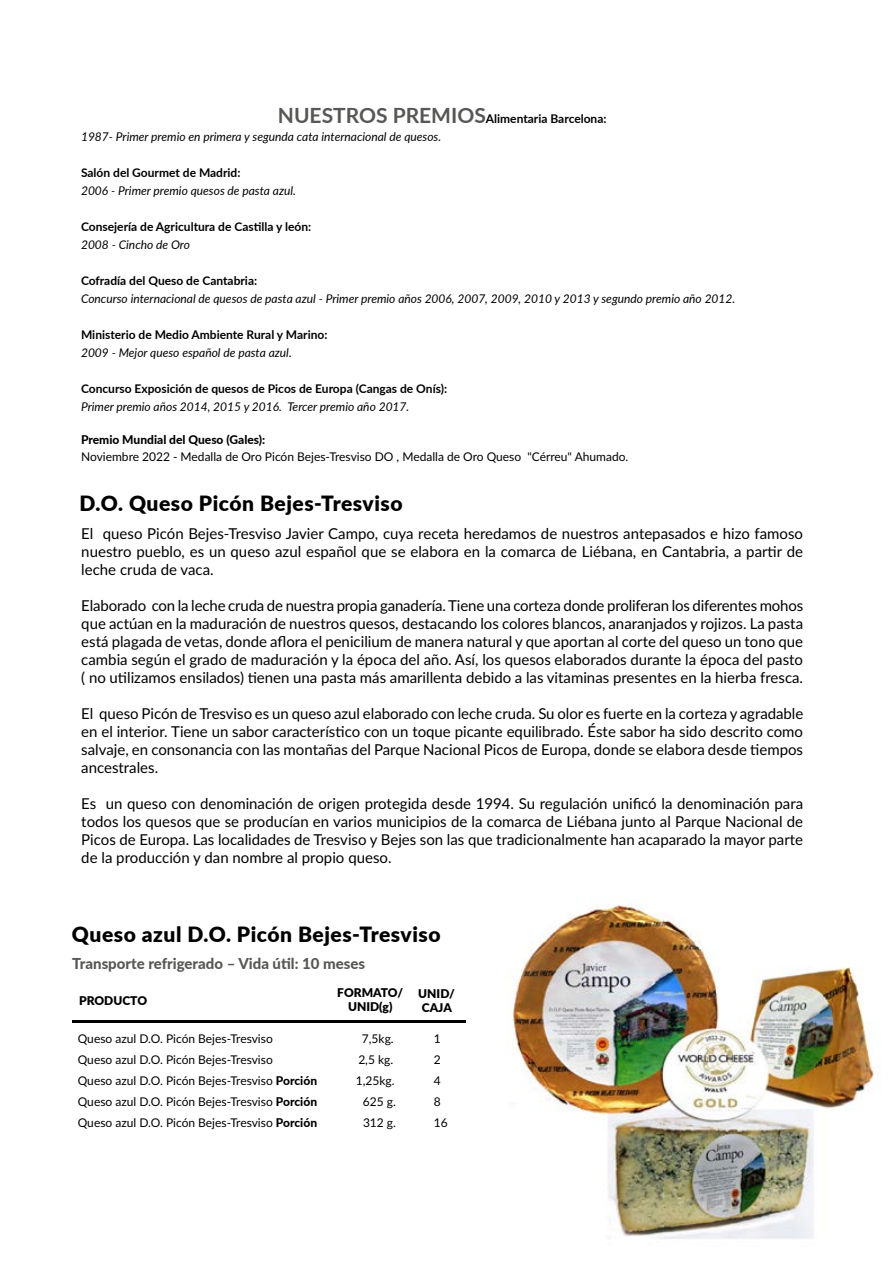
<style>
.page{position:relative;width:893px;height:1263px;background:#fff}
.page>*{position:absolute;margin:0;border:0;box-sizing:border-box;transform-origin:0 0}
.t1{font:900 21px "Lato";letter-spacing:.025em;color:#000}
.t2{font:15px/18px "Lato";color:#000;text-align:justify}
.t3{font:800 15px "Lato";color:#575756}
.t4{font:italic 12px/18px "Lato";color:#000}
.t5{font:12px/21px "Lato";color:#000}
.t6{font:700 12px "Lato";color:#000}
.t7{font:900 12px/13.8px "Lato";color:#000;text-align:center}
.t8{font:800 12px "Lato";color:#000}
.s1{font-weight:700;font-style:normal;font-size:21px;color:#575756}
.s2{font-weight:700;font-style:normal}
.s3{font-weight:800}
</style>
<div class="page">
<img style="left:512px;top:904px;width:362px;height:335px">
<hr style="left:72px;top:1020px;width:394px;height:3px;background:#000">
<p class="t4" style="left:81px;top:109px;width:527px;text-indent:197px"><span class="s1">NUESTROS PREMIOS</span><span class="s2">Alimentaria Barcelona:<br></span>1987- Primer premio en primera y segunda cata internacional de quesos.</p>
<p class="t6" style="left:81px;top:164px;width:161px">Salón del Gourmet de Madrid:</p>
<p class="t4" style="left:81px;top:181px;width:216px">2006 - Primer premio quesos de pasta azul.</p>
<p class="t6" style="left:81px;top:218px;width:232px">Consejería de Agricultura de Castilla y león:</p>
<p class="t4" style="left:81px;top:235px;width:110px">2008 - Cincho de Oro</p>
<p class="t6" style="left:81px;top:272px;width:178px">Cofradía del Queso de Cantabria:</p>
<p class="t4" style="left:81px;top:289px;width:656px">Concurso internacional de quesos de pasta azul - Primer premio años 2006, 2007, 2009, 2010 y 2013 y segundo premio año 2012.</p>
<p class="t6" style="left:81px;top:326px;width:248px">Ministerio de Medio Ambiente Rural y Marino:</p>
<p class="t4" style="left:81px;top:343px;width:212px">2009 - Mejor queso español de pasta azul.</p>
<p class="t6" style="left:81px;top:380px;width:368px">Concurso Exposición de quesos de Picos de Europa (Cangas de Onís):</p>
<p class="t4" style="left:81px;top:397px;width:330px">Primer premio años 2014, 2015 y 2016. Tercer premio año 2017.</p>
<p class="t8" style="left:81px;top:431px;width:186px">Premio Mundial del Queso (Gales):</p>
<p class="t5" style="left:81px;top:445px;width:549px">Noviembre 2022 - Medalla de Oro Picón Bejes-Tresviso DO , Medalla de Oro Queso "Cérreu" Ahumado.</p>
<h1 class="t1" style="left:79px;top:488px;width:325px">D.O. Queso Picón Bejes-Tresviso</h1>
<p class="t2" style="left:81px;top:524px;width:723px">El queso Picón Bejes-Tresviso Javier Campo, cuya receta heredamos de nuestros antepasados e hizo famoso nuestro pueblo, es un queso azul español que se elabora en la comarca de Liébana, en Cantabria, a partir de leche cruda de vaca.</p>
<p class="t2" style="left:81px;top:596px;width:723px">Elaborado con la leche cruda de nuestra propia ganadería. Tiene una corteza donde proliferan los diferentes mohos que actúan en la maduración de nuestros quesos, destacando los colores blancos, anaranjados y rojizos. La pasta está plagada de vetas, donde aflora el penicilium de manera natural y que aportan al corte del queso un tono que cambia según el grado de maduración y la época del año. Así, los quesos elaborados durante la época del pasto ( no utilizamos ensilados) tienen una pasta más amarillenta debido a las vitaminas presentes en la hierba fresca.</p>
<p class="t2" style="left:81px;top:704px;width:723px">El queso Picón de Tresviso es un queso azul elaborado con leche cruda. Su olor es fuerte en la corteza y agradable en el interior. Tiene un sabor característico con un toque picante equilibrado. Éste sabor ha sido descrito como salvaje, en consonancia con las montañas del Parque Nacional Picos de Europa, donde se elabora desde tiempos ancestrales.</p>
<p class="t2" style="left:81px;top:794px;width:723px">Es un queso con denominación de origen protegida desde 1994. Su regulación unificó la denominación para todos los quesos que se producían en varios municipios de la comarca de Liébana junto al Parque Nacional de Picos de Europa. Las localidades de Tresviso y Bejes son las que tradicionalmente han acaparado la mayor parte de la producción y dan nombre al propio queso.</p>
<h1 class="t1" style="left:72px;top:919px;width:370px">Queso azul D.O. Picón Bejes-Tresviso</h1>
<p class="t3" style="left:72px;top:952px;width:294px">Transporte refrigerado – Vida útil: 10 meses</p>
<p class="t7" style="left:79px;top:993px;width:69px">PRODUCTO</p>
<p class="t7" style="left:337px;top:986px;width:67px">FORMATO/<br>UNID(g)</p>
<p class="t7" style="left:418px;top:986px;width:38px;text-align:left">UNID/<br>CAJA</p>
<p class="t5" style="left:78px;top:1027px;width:197px">Queso azul D.O. Picón Bejes-Tresviso</p>
<p class="t5" style="left:362px;top:1027px;width:33px">7,5kg.</p>
<p class="t5" style="left:78px;top:1048px;width:197px">Queso azul D.O. Picón Bejes-Tresviso</p>
<p class="t5" style="left:358px;top:1048px;width:36px">2,5 kg.</p>
<p class="t5" style="left:78px;top:1069px;width:241px">Queso azul D.O. Picón Bejes-Tresviso <span class="s3">Porción</span></p>
<p class="t5" style="left:356px;top:1069px;width:40px">1,25kg.</p>
<p class="t5" style="left:78px;top:1090px;width:241px">Queso azul D.O. Picón Bejes-Tresviso <span class="s3">Porción</span></p>
<p class="t5" style="left:363px;top:1090px;width:35px">625 g.</p>
<p class="t5" style="left:78px;top:1111px;width:241px">Queso azul D.O. Picón Bejes-Tresviso <span class="s3">Porción</span></p>
<p class="t5" style="left:363px;top:1111px;width:35px">312 g.</p>
<p class="t5" style="left:434px;top:1027px;width:15px">1<br>2<br>4<br>8<br>16</p>
</div>
